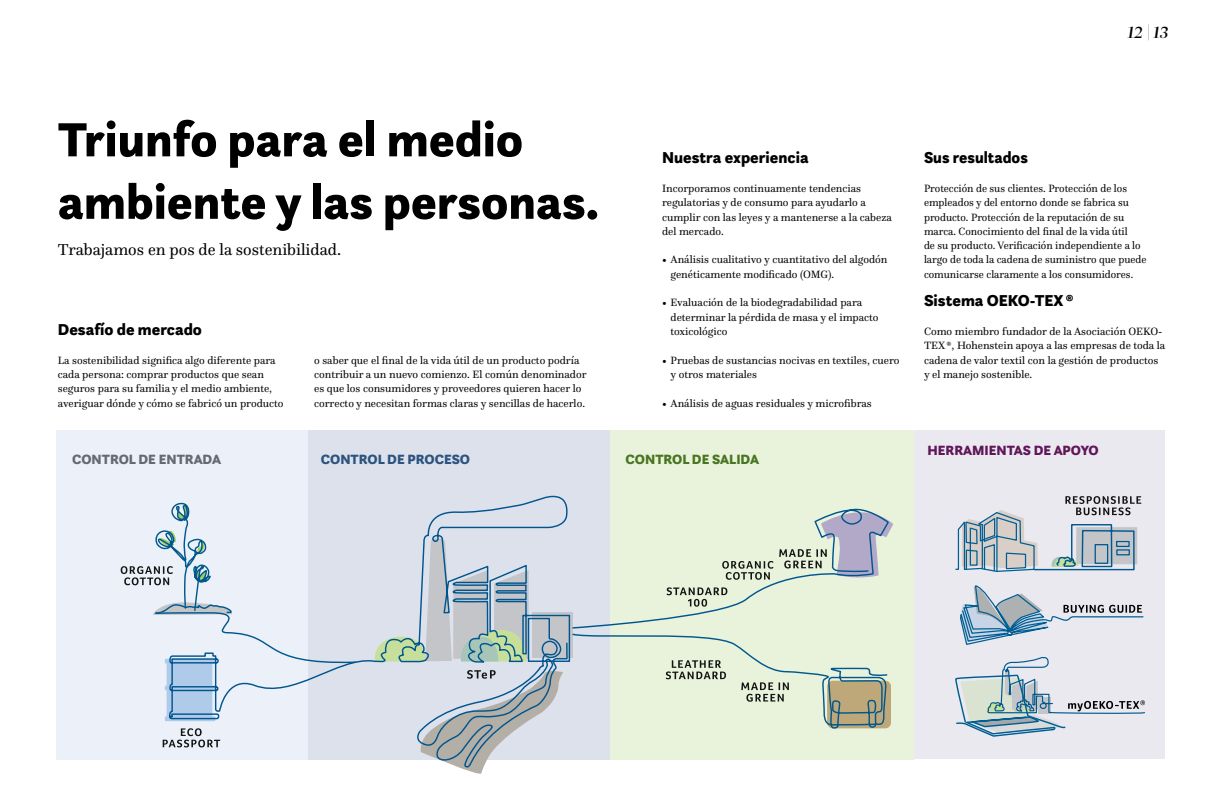
<style>
.page{position:relative;width:1222px;height:794px;background:#fff}
.page>*{position:absolute;margin:0;border:0;box-sizing:border-box;transform-origin:0 0}
.t1{font:900 50px/62.4px "Questa Sans";color:#000}
.t2{font:italic 500 17px "Questa Grande";color:#000}
.t3{font:900 16.5px "Questa Sans";color:#000}
.t4{font:16.5px "Questa";color:#000}
.t5{font:700 16.3px "Fira Sans";letter-spacing:-.005em;color:#601659}
.t6{font:900 14px "Questa Sans";color:#601659}
.t7{font:900 14px "Questa Sans";color:#636a71}
.t8{font:900 14px "Questa Sans";color:#2c537f}
.t9{font:900 14px "Questa Sans";color:#497521}
.t10{font:11px/14.3px "Questa";color:#000}
.s1{font-size:15.4px}
.s2{font-size:10.1px}
</style>
<div class="page">
<div style="left:308px;top:430px;width:303px;height:329px;background:#dde1ec"></div>
<div style="left:610px;top:430px;width:303px;height:329px;background:#e9f3dc"></div>
<div style="left:913px;top:430px;width:251px;height:329px;background:#ebe9f0"></div>
<div style="left:57px;top:430px;width:251px;height:329px;background:#ecf1f9"></div>
<div style="left:532px;top:612px;width:41px;height:46px;background:#acb7c1"></div>
<svg style="left:168px;top:495px;width:402px;height:265px"></svg>
<svg style="left:825px;top:722px;width:63px;height:7px"></svg>
<svg style="left:571px;top:561px;width:318px;height:161px"></svg>
<svg style="left:163px;top:728px;width:57px;height:19px"></svg>
<svg style="left:418px;top:668px;width:146px;height:106px"></svg>
<svg style="left:666px;top:587px;width:61px;height:19px"></svg>
<svg style="left:779px;top:508px;width:114px;height:72px"></svg>
<svg style="left:741px;top:682px;width:47px;height:19px"></svg>
<svg style="left:665px;top:660px;width:61px;height:19px"></svg>
<svg style="left:955px;top:496px;width:186px;height:76px"></svg>
<svg style="left:121px;top:501px;width:236px;height:220px"></svg>
<svg style="left:722px;top:561px;width:51px;height:18px"></svg>
<svg style="left:955px;top:585px;width:190px;height:152px"></svg>
<h2 class="t2" style="left:1127px;top:22px;width:42px">12 |13</h2>
<h1 class="t1" style="left:58px;top:108px;width:542px">Triunfo para el medio ambiente y las personas.</h1>
<h3 class="t4" style="left:58px;top:239px;width:284px">Trabajamos en pos de la sostenibilidad.</h3>
<h3 class="t3" style="left:58px;top:318px;width:146px">Desafío de mercado</h3>
<p class="t10" style="left:58px;top:352px;width:227px">La sostenibilidad significa algo diferente para cada persona: comprar productos que sean seguros para su familia y el medio ambiente, averiguar dónde y cómo se fabricó un producto</p>
<p class="t10" style="left:314px;top:352px;width:274px">o saber que el final de la vida útil de un producto podría contribuir a un nuevo comienzo. El común denominador es que los consumidores y proveedores quieren hacer lo correcto y necesitan formas claras y sencillas de hacerlo.</p>
<h3 class="t3" style="left:662px;top:147px;width:148px">Nuestra experiencia</h3>
<p class="t10" style="left:662px;top:181px;width:231px">Incorporamos continuamente tendencias regulatorias y de consumo para ayudarlo a cumplir con las leyes y a mantenerse a la cabeza del mercado.</p>
<p class="t10" style="left:670px;top:252px;width:218px;text-indent:-9px">• Análisis cualitativo y cuantitativo del algodón genéticamente modificado (OMG).</p>
<p class="t10" style="left:670px;top:295px;width:209px;text-indent:-9px">• Evaluación de la biodegradabilidad para determinar la pérdida de masa y el impacto toxicológico</p>
<p class="t10" style="left:670px;top:352px;width:230px;text-indent:-9px">• Pruebas de sustancias nocivas en textiles, cuero y otros materiales</p>
<p class="t10" style="left:662px;top:395px;width:211px">• Análisis de aguas residuales y microfibras</p>
<p class="t7" style="left:72px;top:450px;width:150px">CONTROL DE ENTRADA</p>
<p class="t8" style="left:321px;top:450px;width:151px">CONTROL DE PROCESO</p>
<p class="t9" style="left:625px;top:450px;width:135px">CONTROL DE SALIDA</p>
<h3 class="t3" style="left:923px;top:147px;width:105px">Sus resultados</h3>
<p class="t10" style="left:923px;top:181px;width:224px">Protección de sus clientes. Protección de los empleados y del entorno donde se fabrica su producto. Protección de la reputación de su marca. Conocimiento del final de la vida útil<br>de su producto. Verificación independiente a lo largo de toda la cadena de suministro que puede comunicarse claramente a los consumidores.</p>
<h3 class="t3" style="left:923px;top:290px;width:151px">Sistema OEKO-TEX<span class="s1">®</span></h3>
<p class="t10" style="left:923px;top:324px;width:243px">Como miembro fundador de la Asociación OEKO-TEX<span class="s2">®</span>, Hohenstein apoya a las empresas de toda la cadena de valor textil con la gestión de productos y el manejo sostenible.</p>
<p class="t6" style="left:927px;top:441px;width:173px">HERRAMIENTAS DE APOYO</p>
<h3 class="t5" style="left:916px;top:438px;width:50px">TOOLS</h3>
</div>
